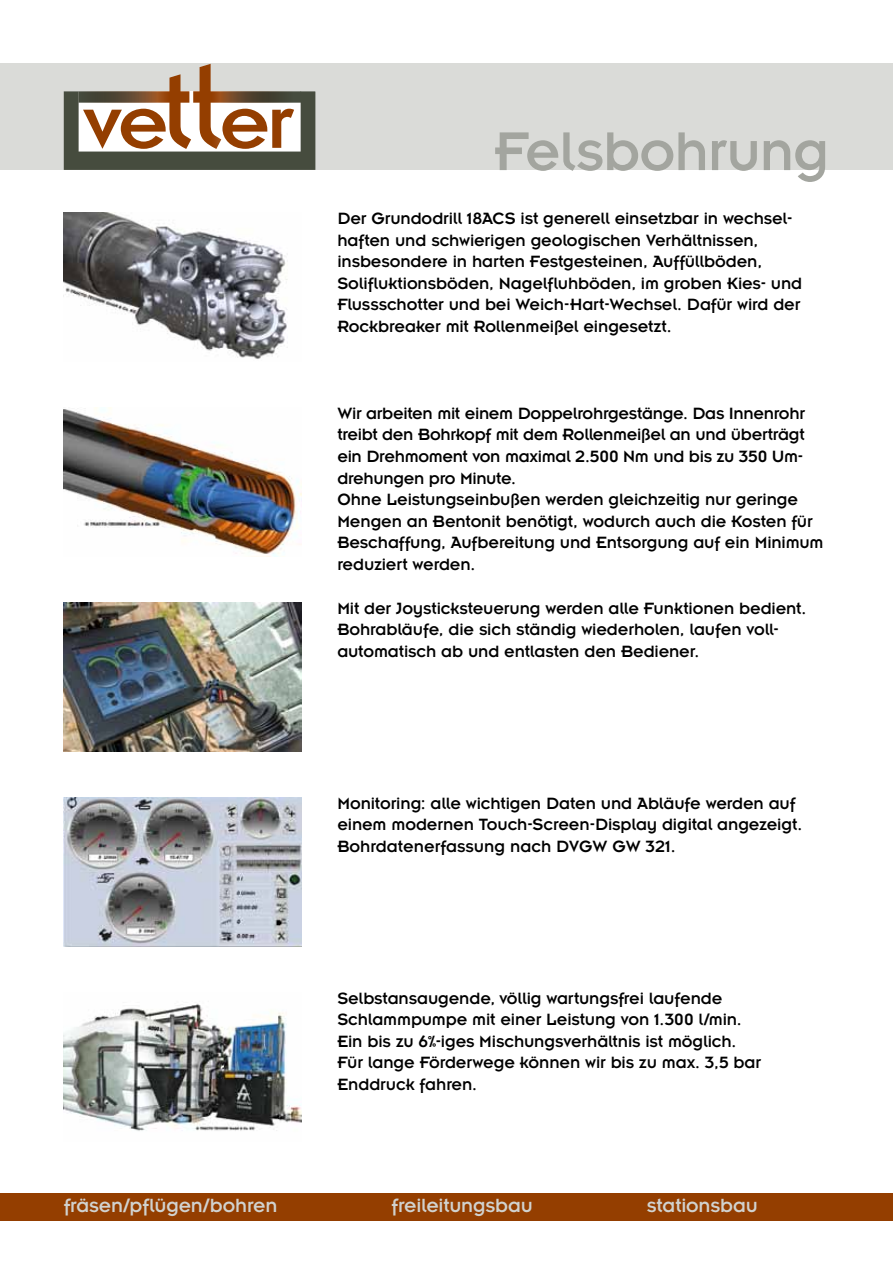
<style>
.page{position:relative;width:893px;height:1263px;background:#fff}
.page>*{position:absolute;margin:0;border:0;box-sizing:border-box;transform-origin:0 0}
.t1{font:60px "Insignia LT Std";letter-spacing:-.01em;color:#a3a59f}
.t2{font:21px "Insignia LT Std";letter-spacing:-.01em;color:#d1d2cf}
.t3{font:18px/21.6px "Insignia LT Std";letter-spacing:-.01em;color:#000}
</style>
<div class="page">
<div style="left:0;top:1193px;width:893px;height:27px;background:#943e00"></div>
<div style="left:0;top:64px;width:893px;height:106px;background:#dadbd8"></div>
<svg style="left:64px;top:64px;width:251px;height:106px"></svg>
<img style="left:64px;top:213px;width:224px;height:146px">
<img style="left:64px;top:407px;width:238px;height:149px">
<img style="left:64px;top:602px;width:238px;height:149px">
<img style="left:64px;top:797px;width:238px;height:149px">
<img style="left:64px;top:1003px;width:238px;height:128px">
<h1 class="t1" style="left:494px;top:121px;width:336px">Felsbohrung</h1>
<p class="t3" style="left:337px;top:207px;width:466px">Der Grundodrill 18ACS ist generell einsetzbar in wechsel&shy;haften und schwierigen geologischen Verhältnissen, insbesondere in harten Festgesteinen, Auffüllböden, Solifluktionsböden, Nagelfluhböden, im groben Kies- und Flussschotter und bei Weich-Hart-Wechsel. Dafür wird der Rockbreaker mit Rollenmeißel eingesetzt.</p>
<p class="t3" style="left:337px;top:402px;width:488px">Wir arbeiten mit einem Doppelrohrgestänge. Das Innenrohr treibt den Bohrkopf mit dem Rollenmeißel an und überträgt ein Drehmoment von maximal 2.500 Nm und bis zu 350 Um&shy;drehungen pro Minute.<br>Ohne Leistungseinbußen werden gleichzeitig nur geringe Mengen an Bentonit benötigt, wodurch auch die Kosten für Beschaffung, Aufbereitung und Entsorgung auf ein Minimum reduziert werden.</p>
<p class="t3" style="left:337px;top:597px;width:471px">Mit der Joysticksteuerung werden alle Funktionen bedient.<br>Bohrabläufe, die sich ständig wiederholen, laufen voll&shy;automatisch ab und entlasten den Bediener.</p>
<p class="t3" style="left:337px;top:792px;width:466px">Monitoring: alle wichtigen Daten und Abläufe werden auf einem modernen Touch-Screen-Display digital angezeigt.<br>Bohrdatenerfassung nach DVGW GW 321.</p>
<p class="t3" style="left:337px;top:987px;width:425px">Selbstansaugende, völlig wartungsfrei laufende Schlammpumpe mit einer Leistung von 1.300 l/min.<br>Ein bis zu 6%-iges Mischungsverhältnis ist möglich.<br>Für lange Förderwege können wir bis zu max. 3,5 bar Enddruck fahren.</p>
<p class="t2" style="left:64px;top:1195px;width:215px">fräsen/pflügen/bohren</p>
<p class="t2" style="left:392px;top:1195px;width:143px">freileitungsbau</p>
<p class="t2" style="left:647px;top:1195px;width:112px">stationsbau</p>
</div>
